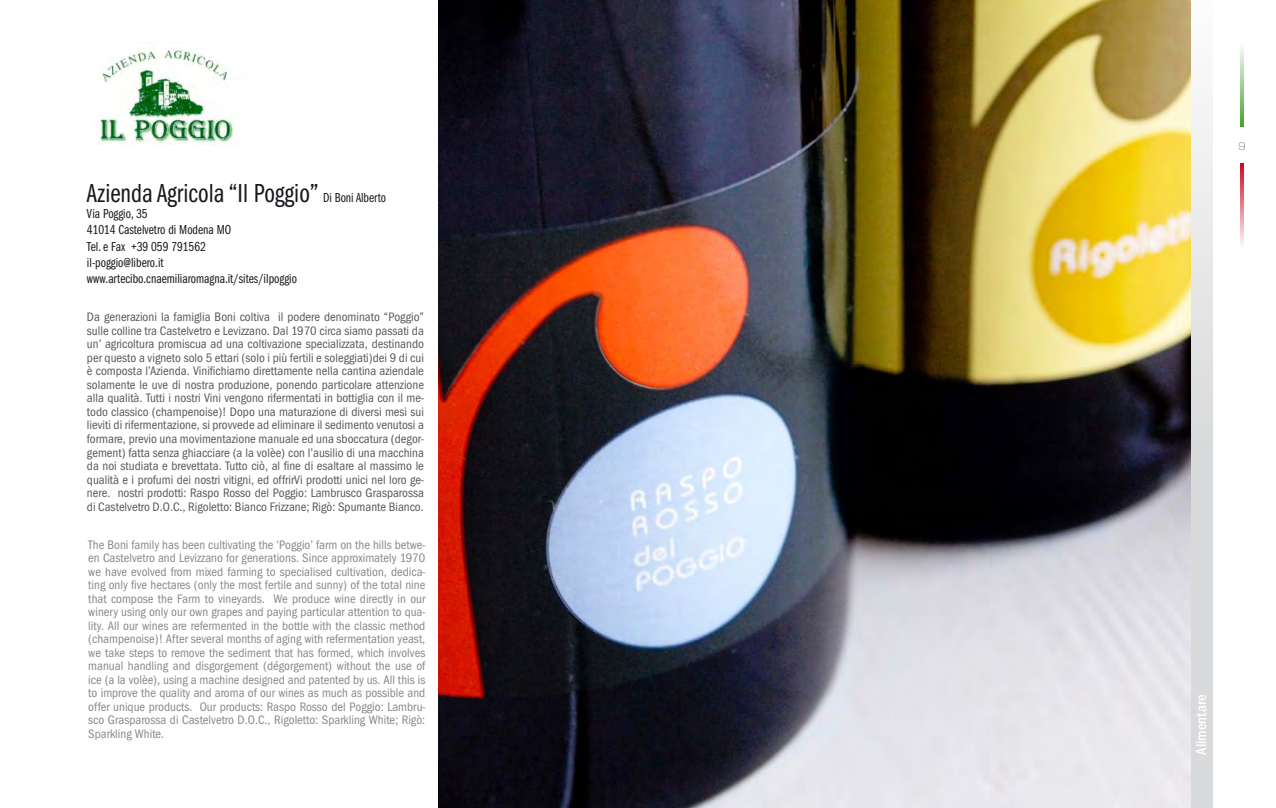
<style>
.page{position:relative;width:1276px;height:808px;background:#fff}
.page>*{position:absolute;margin:0;border:0;box-sizing:border-box;transform-origin:0 0}
.t1{font:27px "Franklin Gothic LT Book Cmpr";color:#1a171c}
.t2{font:15px "Franklin Got Cd Md ITC";color:#fff}
.t3{font:13.5px/16.2px "Franklin Gothic LT Book Cmpr";color:#1a171c}
.t4{font:12.75px/13.5px "Franklin Got Cd ITC";color:#58585a;text-align:justify}
.t5{font:12.75px/13.5px "Franklin Got Cd ITC";color:#87888a;text-align:justify}
.t6{font:700 12px "Walkway";color:#87888a}
.s1{font-size:13.5px}
</style>
<div class="page">
<div style="left:1191px;top:0;width:21px;height:808px;background:linear-gradient(to bottom,#f5f6f6,#d0d2d3)"></div>
<hr style="left:1240px;top:163px;width:3px;height:84px;background:#cd071e">
<hr style="left:1240px;top:43px;width:3px;height:84px;background:#44a12b">
<img style="left:99px;top:47px;width:135px;height:98px">
<img style="left:438px;top:0;width:753px;height:808px">
<h1 class="t1" style="left:87px;top:178px;width:301px">Azienda Agricola “Il Poggio” <span class="s1">Di Boni Alberto</span></h1>
<p class="t3" style="left:87px;top:206px;width:211px">Via Poggio, 35<br>41014 Castelvetro di Modena MO<br>Tel. e Fax +39 059 791562<br>il-poggio@libero.it www.artecibo.cnaemiliaromagna.it/sites/ilpoggio</p>
<p class="t4" style="left:87px;top:311px;width:338px">Da generazioni la famiglia Boni coltiva il podere denominato “Poggio” sulle colline tra Castelvetro e Levizzano. Dal 1970 circa siamo passati da un’ agricoltura promiscua ad una coltivazione specializzata, destinando per questo a vigneto solo 5 ettari (solo i più fertili e soleggiati)dei 9 di cui è composta l’Azienda. Vinifichiamo direttamente nella cantina aziendale solamente le uve di nostra produzione, ponendo particolare attenzione alla qualità. Tutti i nostri Vini vengono rifermentati in bottiglia con il me&shy;todo classico (champenoise)! Dopo una maturazione di diversi mesi sui lieviti di rifermentazione, si provvede ad eliminare il sedimento venutosi a formare, previo una movimentazione manuale ed una sboccatura (degor&shy;gement) fatta senza ghiacciare (a la volèe) con l’ausilio di una macchina da noi studiata e brevettata. Tutto ciò, al fine di esaltare al massimo le qualità e i profumi dei nostri vitigni, ed offrirVi prodotti unici nel loro ge&shy;nere. nostri prodotti: Raspo Rosso del Poggio: Lambrusco Grasparossa di Castelvetro D.O.C., Rigoletto: Bianco Frizzane; Rigò: Spumante Bianco.</p>
<p class="t5" style="left:88px;top:538px;width:338px">The Boni family has been cultivating the ‘Poggio’ farm on the hills betwe&shy;en Castelvetro and Levizzano for generations. Since approximately 1970 we have evolved from mixed farming to specialised cultivation, dedica&shy;ting only five hectares (only the most fertile and sunny) of the total nine that compose the Farm to vineyards. We produce wine directly in our winery using only our own grapes and paying particular attention to qua&shy;lity. All our wines are refermented in the bottle with the classic method (champenoise)! After several months of aging with refermentation yeast, we take steps to remove the sediment that has formed, which involves manual handling and disgorgement (dégorgement) without the use of ice (a la volèe), using a machine designed and patented by us. All this is to improve the quality and aroma of our wines as much as possible and offer unique products. Our products: Raspo Rosso del Poggio: Lambru&shy;sco Grasparossa di Castelvetro D.O.C., Rigoletto: Sparkling White; Rigò:<br>Sparkling White.</p>
<p class="t6" style="left:1238px;top:140px;width:9px">9</p>
<p class="t2" style="left:1192px;top:755px;width:62px;rotate:-90deg">Alimentare</p>
</div>
